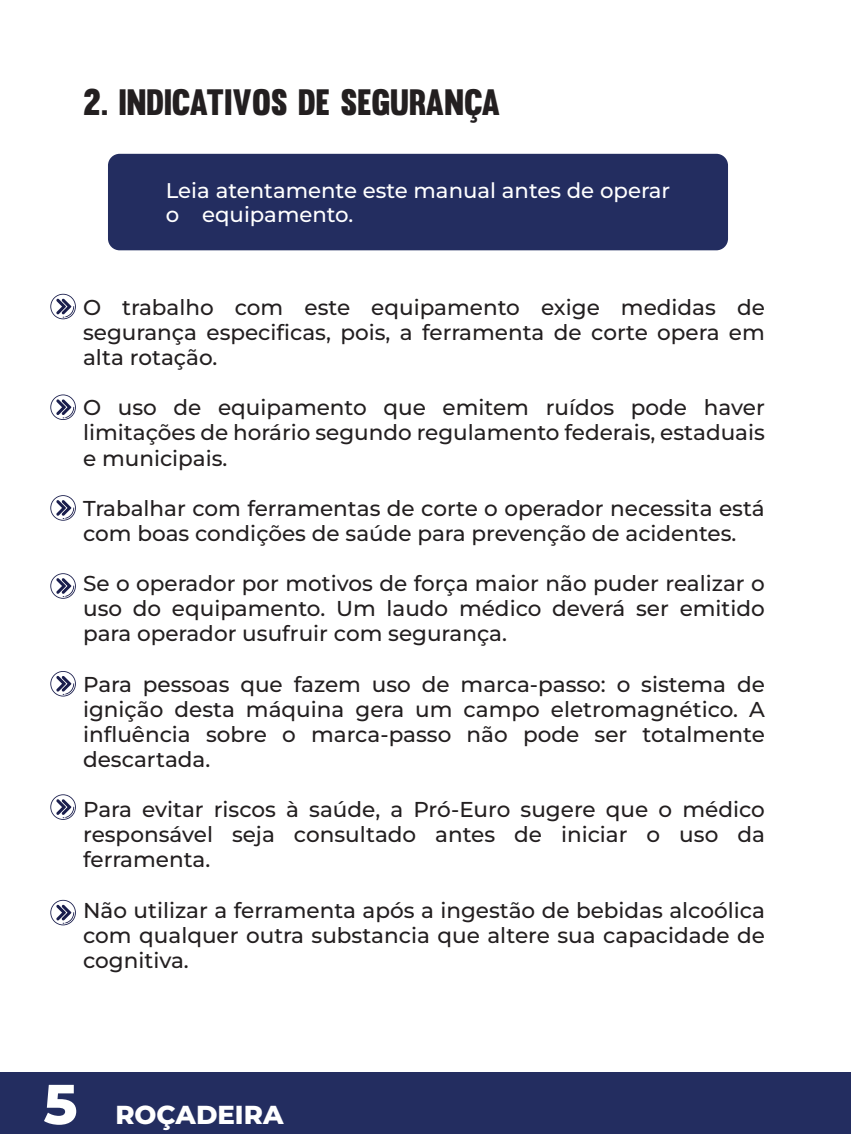
<style>
.page{position:relative;width:851px;height:1134px;background:#fff}
.page>*{position:absolute;margin:0;border:0;box-sizing:border-box;transform-origin:0 0}
.t1{font:800 56px "Montserrat";color:#fff}
.t2{font:36px "Muro";color:#231f20}
.t3{font:800 26px "Montserrat";color:#fff}
.t4{font:500 21.6px/25.2px "Montserrat";color:#231f20;text-align:justify}
.t5{font:500 21.2px/23.4px "Montserrat";color:#fff}
</style>
<div class="page">
<div style="left:0;top:1072px;width:851px;height:62px;background:#232d60"></div>
<div style="left:108px;top:154px;width:620px;height:96px;background:#232d60;border-radius:12px"></div>
<svg style="left:50px;top:294px;width:26px;height:25px"></svg>
<svg style="left:50px;top:394px;width:26px;height:26px"></svg>
<svg style="left:50px;top:495px;width:26px;height:26px"></svg>
<svg style="left:50px;top:573px;width:26px;height:26px"></svg>
<svg style="left:50px;top:671px;width:26px;height:26px"></svg>
<svg style="left:50px;top:794px;width:26px;height:26px"></svg>
<svg style="left:50px;top:900px;width:26px;height:25px"></svg>
<h2 class="t2" style="left:83px;top:81px;width:419px">2. INDICATIVOS DE SEGURANÇA</h2>
<p class="t5" style="left:166px;top:179px;width:506px">Leia atentamente este manual antes de operar o equipamento.</p>
<p class="t4" style="left:83px;top:294px;width:683px">O trabalho com este equipamento exige medidas de segurança especificas, pois, a ferramenta de corte opera em alta rotação.</p>
<p class="t4" style="left:83px;top:394px;width:683px">O uso de equipamento que emitem ruídos pode haver limitações de horário segundo regulamento federais, estaduais e municipais.</p>
<p class="t4" style="left:83px;top:495px;width:683px">Trabalhar com ferramentas de corte o operador necessita está com boas condições de saúde para prevenção de acidentes.</p>
<p class="t4" style="left:83px;top:570px;width:683px">Se o operador por motivos de força maior não puder realizar o uso do equipamento. Um laudo médico deverá ser emitido para operador usufruir com segurança.</p>
<p class="t4" style="left:83px;top:671px;width:683px">Para pessoas que fazem uso de marca-passo: o sistema de ignição desta máquina gera um campo eletromagnético. A influência sobre o marca-passo não pode ser totalmente descartada.</p>
<p class="t4" style="left:83px;top:796px;width:683px">Para evitar riscos à saúde, a Pró-Euro sugere que o médico responsável seja consultado antes de iniciar o uso da ferramenta.</p>
<p class="t4" style="left:83px;top:897px;width:683px">Não utilizar a ferramenta após a ingestão de bebidas alcoólica com qualquer outra substancia que altere sua capacidade de cognitiva.</p>
<h1 class="t1" style="left:44px;top:1063px;width:35px">5</h1>
<p class="t3" style="left:115px;top:1096px;width:170px">ROÇADEIRA</p>
</div>
